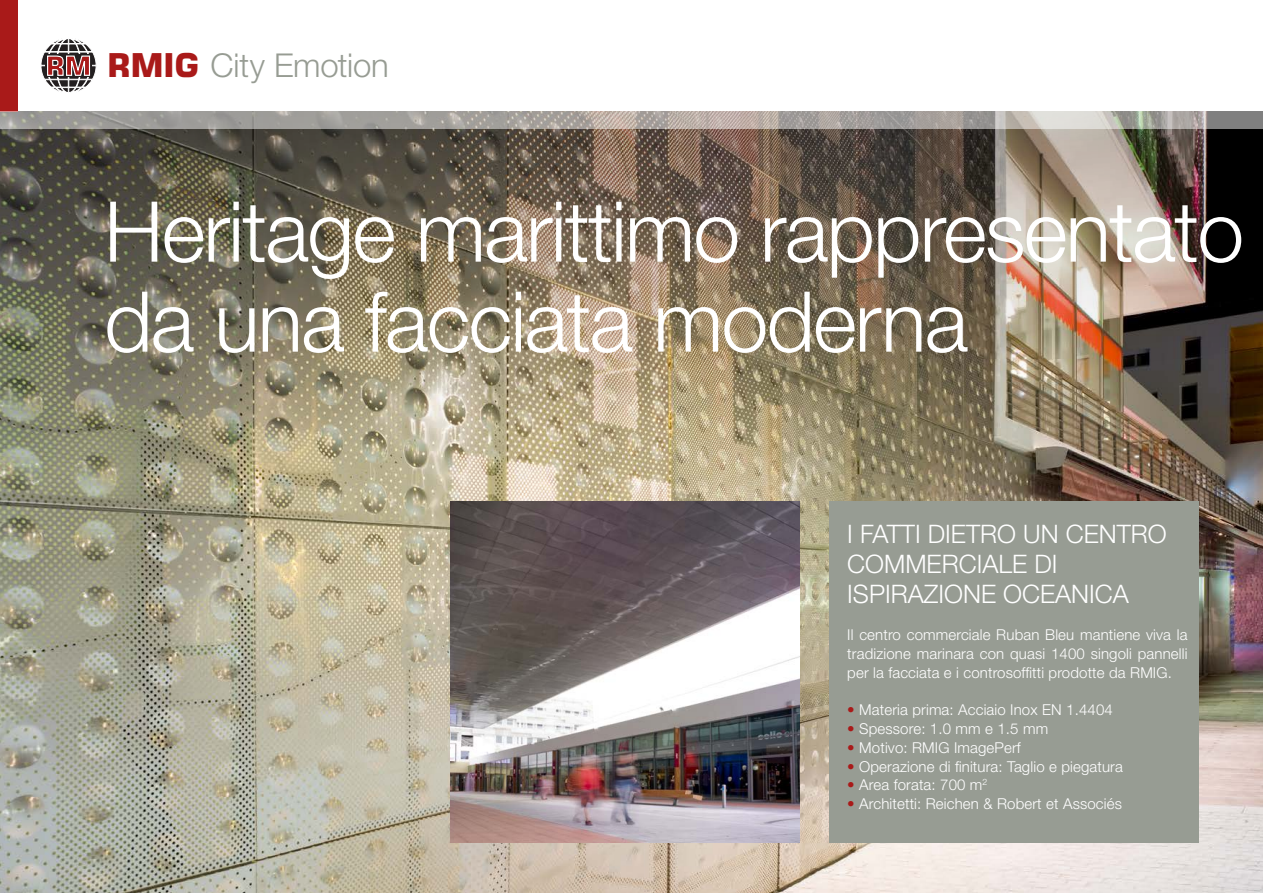
<style>
.page{position:relative;width:1263px;height:893px;background:#fff}
.page>*{position:absolute;margin:0;border:0;box-sizing:border-box;transform-origin:0 0}
.t1{font:300 84px/90px "Helvetica Neue LT Std";letter-spacing:-.02em;color:#fff}
.t2{font:300 32.85px "Helvetica Neue";letter-spacing:-.005em;color:#979c93}
.t3{font:300 25.5px/30px "Helvetica Neue LT Std";color:#fff}
.t4{font:300 15px/18.8px "Helvetica Neue LT Std";letter-spacing:.01em;color:#fff;text-align:justify}
.s1{font-family:"Square 721 BT";font-weight:700;color:#a91a19}
.s2{color:#a91a19}
</style>
<div class="page">
<img style="left:0;top:575px;width:1263px;height:318px">
<img style="left:0;top:129px;width:1263px;height:446px">
<div style="left:829px;top:501px;width:370px;height:341px;background:#979c93"></div>
<svg style="left:41px;top:39px;width:55px;height:54px"></svg>
<div style="left:0;top:0;width:17px;height:112px;background:#a91a19"></div>
<svg style="left:0;top:112px;width:1263px;height:17px;background:#a9a5a0"></svg>
<img style="left:451px;top:501px;width:348px;height:341px">
<h2 class="t2" style="left:107px;top:46px;width:283px"><span class="s1">RMIG</span> City Emotion</h2>
<h1 class="t1" style="left:104px;top:185px;width:1141px">Heritage marittimo rappresentato da una facciata moderna</h1>
<h3 class="t3" style="left:847px;top:519px;width:321px">I FATTI DIETRO UN CENTRO<br>COMMERCIALE DI<br>ISPIRAZIONE OCEANICA</h3>
<p class="t4" style="left:847px;top:625px;width:342px">Il centro commerciale Ruban Bleu mantiene viva la tradizione marinara con quasi 1400 singoli pannelli per la facciata e i controsoffitti prodotte da RMIG.</p>
<p class="t4" style="left:847px;top:700px;width:267px"><span class="s2">•</span> Materia prima: Acciaio Inox EN 1.4404</p>
<p class="t4" style="left:847px;top:719px;width:202px"><span class="s2">•</span> Spessore: 1.0 mm e 1.5 mm</p>
<p class="t4" style="left:847px;top:738px;width:175px"><span class="s2">•</span> Motivo: RMIG ImagePerf</p>
<p class="t4" style="left:847px;top:756px;width:277px"><span class="s2">•</span> Operazione di finitura: Taglio e piegatura</p>
<p class="t4" style="left:847px;top:775px;width:142px"><span class="s2">•</span> Area forata: 700 m<sup>2</sup></p>
<p class="t4" style="left:847px;top:794px;width:276px"><span class="s2">•</span> Architetti: Reichen &amp; Robert et Associés</p>
</div>
